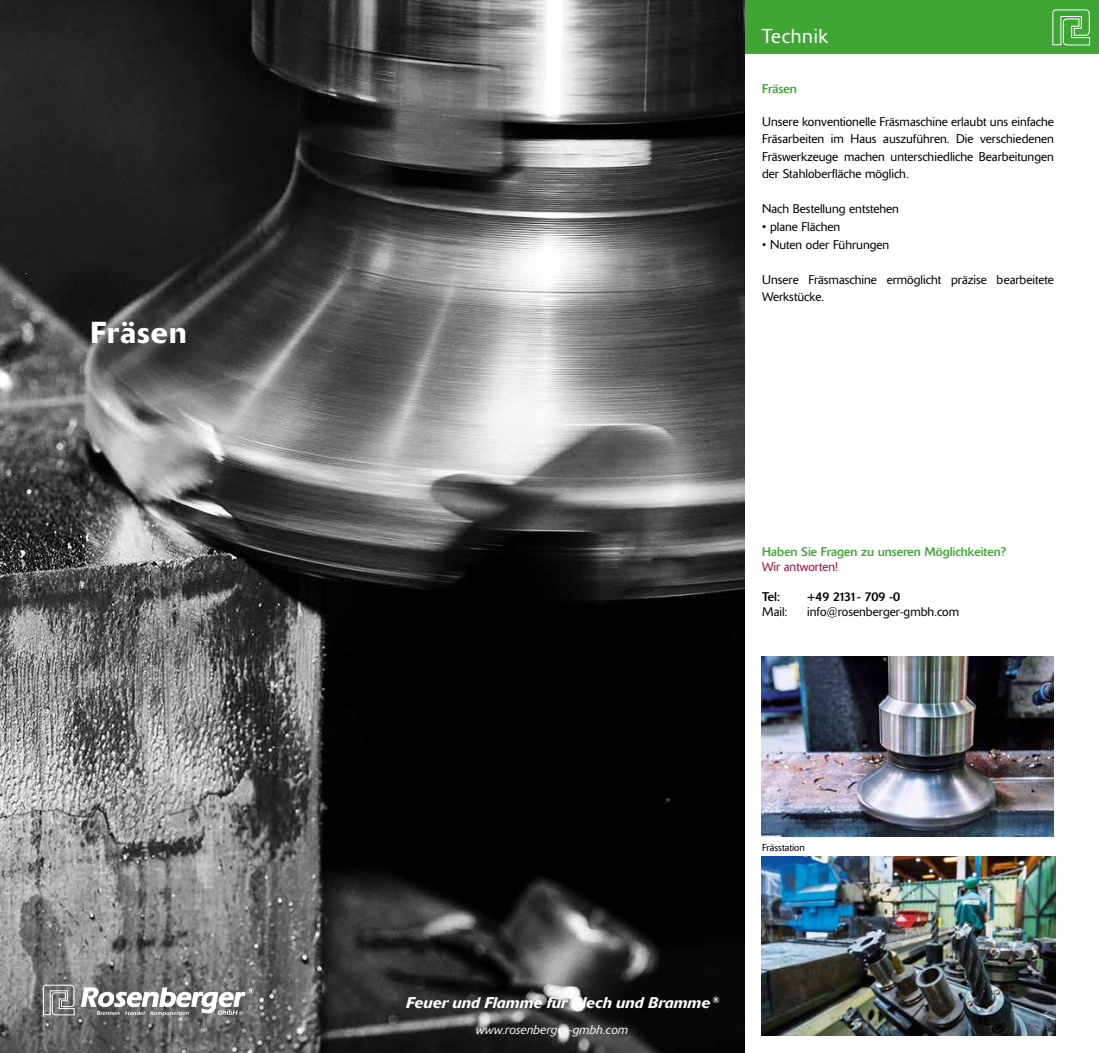
<style>
.page{position:relative;width:1099px;height:1053px;background:#fff}
.page>*{position:absolute;margin:0;border:0;box-sizing:border-box;transform-origin:0 0}
.t1{font:500 30px "Delta";letter-spacing:.04em;color:#fff}
.t2{font:300 20px "Delta";letter-spacing:.03em;color:#fff}
.t3{font:italic 500 15.38px "Delta";color:#fff}
.t4{font:300 12.5px/17.5px "Delta";color:#000;text-align:justify}
.t5{font:12.5px "Delta";color:#3fa535}
.t6{font:italic 300 12.5px "Delta";letter-spacing:.02em;color:#fff}
.t7{font:12.5px "Delta";letter-spacing:-.06em;color:#000}
.t8{font:300 12.5px "Delta";color:#990c42}
.t9{font:300 10px "Delta";color:#000}
</style>
<div class="page">
<img style="left:0;top:0;width:744px;height:1052px">
<img style="left:761px;top:856px;width:294px;height:179px">
<img style="left:761px;top:657px;width:292px;height:179px">
<div style="left:745px;top:0;width:353px;height:53px;background:#3fa535"></div>
<svg style="left:1052px;top:9px;width:38px;height:37px"></svg>
<svg style="left:43px;top:984px;width:32px;height:31px"></svg>
<svg style="left:81px;top:987px;width:172px;height:29px"></svg>
<h1 class="t1" style="left:90px;top:315px;width:98px">Fräsen</h1>
<h2 class="t2" style="left:761px;top:29px;width:68px">Technik</h2>
<p class="t5" style="left:762px;top:84px;width:36px">Fräsen</p>
<p class="t4" style="left:762px;top:114px;width:293px">Unsere konventionelle Fräsmaschine erlaubt uns einfache Fräsarbeiten im Haus auszuführen. Die verschiedenen Fräswerkzeuge machen unterschiedliche Bearbeitungen der Stahloberfläche möglich.</p>
<p class="t4" style="left:762px;top:201px;width:138px">Nach Bestellung entstehen</p>
<p class="t4" style="left:762px;top:219px;width:80px">• plane Flächen</p>
<p class="t4" style="left:762px;top:236px;width:129px">• Nuten oder Führungen</p>
<p class="t4" style="left:762px;top:271px;width:293px">Unsere Fräsmaschine ermöglicht präzise bearbeitete<br>Werkstücke.</p>
<p class="t5" style="left:762px;top:547px;width:245px">Haben Sie Fragen zu unseren Möglichkeiten?</p>
<p class="t8" style="left:762px;top:562px;width:78px">Wir antworten!</p>
<p class="t7" style="left:762px;top:592px;width:19px">Tel:</p>
<p class="t7" style="left:807px;top:592px;width:94px">+49 2131- 709 -0</p>
<p class="t4" style="left:762px;top:604px;width:27px">Mail:</p>
<p class="t4" style="left:807px;top:604px;width:153px">info@rosenberger-gmbh.com</p>
<p class="t9" style="left:762px;top:843px;width:44px">Frässtation</p>
<p class="t3" style="left:406px;top:993px;width:315px">Feuer und Flamme für Blech und Bramme <sup>®</sup></p>
<p class="t6" style="left:476px;top:1025px;width:153px">www.rosenberger-gmbh.com</p>
</div>
